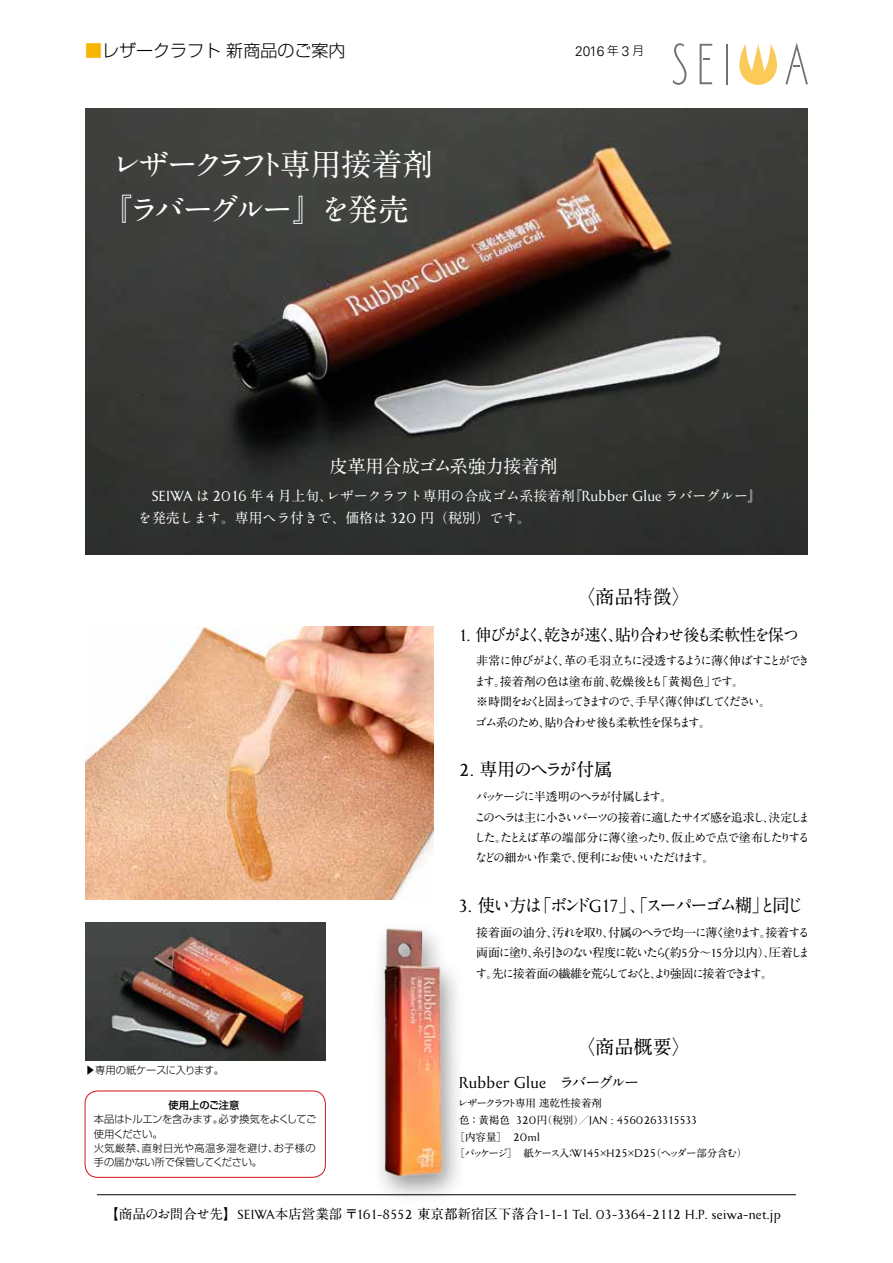
<style>
.page{position:relative;width:893px;height:1263px;background:#fff}
.page>*{position:absolute;margin:0;border:0;box-sizing:border-box;transform-origin:0 0}
.t1{font:700 30.9px/45.5px "A1 Mincho Std";letter-spacing:-.125em;color:#fff}
.t2{font:700 19.2px "A1 Mincho Std";color:#000}
.t3{font:700 18.3px "A1 Mincho Std";letter-spacing:-.015em;color:#fff}
.t4{font:700 18px "A1 Mincho Std";letter-spacing:-.155em;color:#000;scale:.95 1}
.t5{font:700 18px "A1 Mincho Std";letter-spacing:-.075em;color:#000}
.t6{font:700 18px "A1 Mincho Std";letter-spacing:-.105em;color:#000;scale:.95 1}
.t7{font:300 16.95px "Shin Go Pro";color:#000}
.t8{font:700 16.5px "A1 Mincho Std";letter-spacing:-.14em;color:#000}
.t9{font:700 16.2px "sim Bodebeck LT Std";color:#000}
.t10{font:700 14.85px "sim Bodebeck LT Std";color:#fff}
.t11{font:700 13.8px "A1 Mincho Std";color:#fff}
.t12{font:300 13.8px "Univers";color:#000}
.t13{font:700 13.5px "sim Bodebeck LT Std";color:#000}
.t14{font:700 12px/20.4px "A1 Mincho Std";letter-spacing:-.125em;color:#000}
.t15{font:700 12px/20.4px "A1 Mincho Std";letter-spacing:-.1em;color:#000}
.t16{font:700 12px/20.4px "A1 Mincho Std";letter-spacing:-.23em;color:#000}
.t17{font:700 12px "A1 Mincho Std";letter-spacing:-.03em;color:#000}
.t18{font:300 11.7px "Shin Go Pro";color:#000}
.t19{font:700 11.4px "sim Bodebeck LT Std";color:#000}
.t20{font:700 10.5px/16.8px "A1 Mincho Std";letter-spacing:-.08em;color:#000}
.t21{font:700 10.5px "A1 Mincho Std";letter-spacing:-.035em;color:#000}
.t22{font:700 10.5px "A1 Mincho Std";letter-spacing:-.165em;color:#000}
.t23{font:300 10.2px/14.4px "Shin Go Pro";letter-spacing:-.015em;color:#000}
.t24{font:300 10.2px "Shin Go Pro";letter-spacing:.02em;color:#000}
.t25{font:300 10.2px "Shin Go Pro";letter-spacing:-.05em;color:#000}
.t26{font:500 10.2px "Shin Go Pro";color:#000}
.s1{color:#f8b500}
.s2{font-family:"A1 Mincho Std";font-size:13.8px}
.s3{font-family:"sim Bodebeck LT Std";font-size:14.85px}
.s4{font-family:"sim Bodebeck LT Std"}
.s5{font-family:"A1 Mincho Std";font-size:15px}
.s6{font-family:"A1 Mincho Std";font-size:10.5px}
.s7{font-family:"sim Bodebeck LT Std";font-size:11.4px}
.s8{font-family:"A1 Mincho Std"}
</style>
<div class="page">
<img style="left:85px;top:108px;width:723px;height:447px">
<hr style="left:97px;top:1194px;width:699px;height:1px;background:#000">
<img style="left:85px;top:627px;width:349px;height:272px">
<div style="left:371px;top:920px;width:95px;height:285px;background:#000;opacity:.4"></div>
<img style="left:373px;top:922px;width:84px;height:269px">
<div style="left:85px;top:1091px;width:241px;height:86px;border:1px solid #d0121b;border-radius:13px"></div>
<img style="left:85px;top:922px;width:241px;height:138px">
<svg style="left:673px;top:43px;width:14px;height:42px"></svg>
<svg style="left:700px;top:44px;width:12px;height:40px"></svg>
<svg style="left:785px;top:43px;width:23px;height:41px"></svg>
<hr style="left:725px;top:44px;width:2px;height:40px;background:#727171">
<svg style="left:739px;top:44px;width:38px;height:41px"></svg>
<h3 class="t7" style="left:85px;top:37px;width:262px"><span class="s1">■</span>レザークラフト新商品のご案内</h3>
<h1 class="t1" style="left:101px;top:137px;width:334px;text-indent:10px">レザークラフト専用接着剤『ラバーグルー』を発売</h1>
<p class="t18" style="left:607px;top:41px;width:13px">年</p>
<p class="t18" style="left:632px;top:41px;width:13px">月</p>
<p class="t12" style="left:575px;top:43px;width:31px">2016</p>
<p class="t12" style="left:622px;top:43px;width:9px">3</p>
<h3 class="t3" style="left:329px;top:451px;width:230px">皮革用合成ゴム系強力接着剤</h3>
<p class="t11" style="left:326px;top:484px;width:250px">レザークラフト専用の合成ゴム系接着剤</p>
<p class="t10" style="left:568px;top:488px;width:195px"><span class="s2">『</span>Rubber Glue <span class="s2">ラバーグルー『</span></p>
<p class="t10" style="left:152px;top:488px;width:183px">SEIWA <span class="s2">は</span> 2016 <span class="s2">年</span> 4 <span class="s2">月上旬、</span></p>
<p class="t11" style="left:138px;top:507px;width:394px">を発売します。専用ヘラ付きで、価格は <span class="s3">320</span> 円（税別）です。</p>
<h2 class="t2" style="left:576px;top:581px;width:116px">〈商品特徴〈</h2>
<h3 class="t8" style="left:459px;top:622px;width:341px"><span class="s4">1.</span> 伸びがよく乾きが速く貼り合わせ後も柔軟性を保つ</h3>
<h3 class="t8" style="left:608px;top:622px;width:18px">、</h3>
<h3 class="t8" style="left:537px;top:622px;width:18px">、</h3>
<p class="t15" style="left:476px;top:649px;width:335px">非常に伸びがよく革の毛羽立ちに浸透するように薄く伸ばすことができ</p>
<p class="t14" style="left:558px;top:649px;width:13px">、</p>
<p class="t14" style="left:710px;top:669px;width:35px">です。</p>
<p class="t17" style="left:474px;top:671px;width:144px">ます接着剤の色は塗布前、</p>
<p class="t16" style="left:476px;top:669px;width:296px;text-indent:18px">。<br>※ 時間をおくと固まってきますので手早く薄く伸ばしてください。</p>
<p class="t14" style="left:475px;top:690px;width:238px;text-indent:155px">、<br>ゴム系のため貼り合わせ後も柔軟性を保ちます。</p>
<p class="t14" style="left:539px;top:710px;width:13px">、</p>
<h3 class="t5" style="left:459px;top:754px;width:154px"><span class="s4">2.</span> 専用のヘラが付属</h3>
<p class="t14" style="left:474px;top:785px;width:338px">パッケージに半透明のヘラが付属します。<br>このヘラは主に小さいパーツの接着に適したサイズ感を追求し決定しま</p>
<p class="t15" style="left:474px;top:805px;width:337px;text-indent:289px">、<br>したたとえば革の端部分に薄く塗ったり仮止めで点で塗布したりする</p>
<p class="t14" style="left:665px;top:825px;width:13px">、</p>
<p class="t14" style="left:610px;top:669px;width:54px">乾燥後とも</p>
<p class="t14" style="left:656px;top:669px;width:61px">「黄褐色」</p>
<p class="t14" style="left:475px;top:825px;width:241px;text-indent:20px">。<br>などの細かい作業で便利にお使いいただけます。</p>
<p class="t14" style="left:571px;top:846px;width:13px">、</p>
<h3 class="t4" style="left:534px;top:890px;width:285px">「ボンド<span class="s4">G17</span>」、「スーパーゴム糊と同じ</h3>
<h3 class="t6" style="left:752px;top:890px;width:19px">」</h3>
<h3 class="t6" style="left:459px;top:890px;width:89px"><span class="s4">3.</span> 使い方は</h3>
<p class="t14" style="left:476px;top:920px;width:84px">接着面の油分、</p>
<p class="t14" style="left:552px;top:920px;width:259px">汚れを取り付属のヘラで均一に薄く塗ります接着する</p>
<p class="t14" style="left:760px;top:920px;width:13px">。</p>
<p class="t14" style="left:602px;top:920px;width:13px">、</p>
<p class="t14" style="left:665px;top:941px;width:112px">約<span class="s4">(</span> 分<span class="s4">5</span> ～<span class="s4">15</span>分以内）、</p>
<p class="t14" style="left:769px;top:941px;width:43px">圧着しま</p>
<p class="t14" style="left:476px;top:941px;width:192px">両面に塗り糸引きのない程度に乾いたら</p>
<p class="t14" style="left:476px;top:941px;width:299px;text-indent:52px">、<br>す先に接着面の繊維を荒らしておくとより強固に接着できます。</p>
<p class="t14" style="left:650px;top:961px;width:13px">、</p>
<p class="t14" style="left:486px;top:961px;width:13px">。</p>
<p class="t23" style="left:85px;top:1061px;width:141px">▶専用の紙ケースに入ります。</p>
<p class="t26" style="left:169px;top:1096px;width:72px">使用上のご注意</p>
<p class="t25" style="left:219px;top:1111px;width:99px">必ず換気をよくしてご</p>
<p class="t23" style="left:94px;top:1111px;width:131px">本品はトルエンを含みます。使用ください。</p>
<p class="t24" style="left:142px;top:1140px;width:138px">直射日光や高温多湿を避け、</p>
<p class="t23" style="left:94px;top:1140px;width:170px">火気厳禁、<br>手の届かない所で保管してください。</p>
<p class="t23" style="left:274px;top:1140px;width:44px">お子様の</p>
<h2 class="t2" style="left:576px;top:1031px;width:116px">〈商品概要〈</h2>
<h3 class="t9" style="left:459px;top:1074px;width:181px">Rubber Glue<span class="s5">　ラバーグルー</span></h3>
<p class="t21" style="left:458px;top:1094px;width:146px">レザークラフト専用速乾性接着剤</p>
<p class="t19" style="left:517px;top:1114px;width:182px">320 <span class="s6">（円税別／）</span> JAN : 4560263315533</p>
<p class="t20" style="left:455px;top:1110px;width:87px;text-indent:5px">色：黄褐色<br>［内容量］　<span class="s7">20ml</span></p>
<p class="t20" style="left:651px;top:1144px;width:98px">（ヘッダー部分含む(</p>
<p class="t22" style="left:455px;top:1145px;width:117px">［パッケージ］　紙ケース入</p>
<p class="t19" style="left:565px;top:1147px;width:36px">W<span class="s6">：</span> 145</p>
<p class="t19" style="left:634px;top:1147px;width:23px">D25</p>
<p class="t19" style="left:607px;top:1147px;width:23px">H25</p>
<p class="t20" style="left:598px;top:1144px;width:12px">×</p>
<p class="t20" style="left:626px;top:1144px;width:12px">×</p>
<p class="t13" style="left:105px;top:1207px;width:677px"><span class="s8">【商品のお問合せ先】</span>SEIWA<span class="s8">本店営業部〒</span>161-8552 <span class="s8">東京都新宿区下落合</span>1-1-1 Tel. 03-3364-2112 H .P. seiwa-net j p.</p>
</div>
